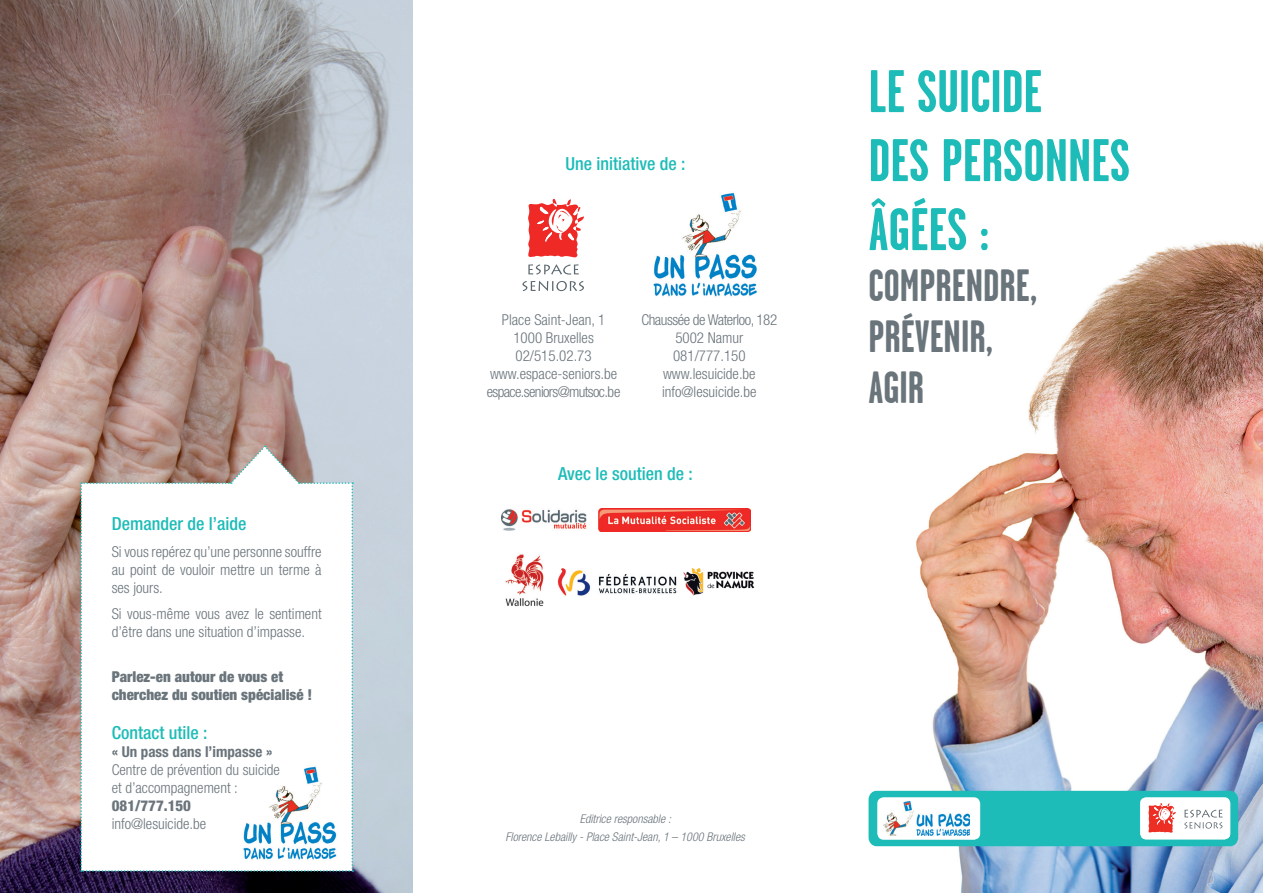
<style>
.page{position:relative;width:1263px;height:893px;background:#fff}
.page>*{position:absolute;margin:0;border:0;box-sizing:border-box;transform-origin:0 0}
.t1{font:700 60px/69px "Garage Gothic";color:#1dbcb8}
.t2{font:700 45px/51px "Garage Gothic";color:#6a747b}
.t3{font:500 condensed 18px "Helvetica Neue";color:#1dbcb8}
.t4{font:300 condensed 15px/18px "Helvetica Neue";color:#6a747b}
.t5{font:900 condensed 15px/18px "Helvetica Neue";color:#6a747b}
.t6{font:700 condensed 15px "Helvetica Neue";color:#6a747b}
.t7{font:800 condensed 15px "Helvetica Neue";color:#6a747b}
.t8{font:italic 300 condensed 12px/18px "Helvetica Neue";color:#6a747b;text-align:center}
</style>
<div class="page">
<img style="left:0;top:0;width:412px;height:893px">
<img style="left:869px;top:241px;width:394px;height:652px">
<div style="left:868px;top:791px;width:370px;height:55px;background:#1dbcb8;border-radius:8px"></div>
<svg style="left:1140px;top:797px;width:90px;height:42px"></svg>
<svg style="left:1141px;top:798px;width:89px;height:41px;background:#f5dcda"></svg>
<svg style="left:80px;top:445px;width:273px;height:427px"></svg>
<img style="left:242px;top:765px;width:96px;height:95px">
<svg style="left:522px;top:199px;width:62px;height:93px"></svg>
<img style="left:653px;top:192px;width:104px;height:105px">
<img style="left:557px;top:568px;width:120px;height:28px">
<img style="left:506px;top:554px;width:37px;height:52px">
<img style="left:502px;top:508px;width:249px;height:24px">
<div style="left:877px;top:797px;width:103px;height:43px;background:#fff;border-radius:6px"></div>
<img style="left:883px;top:802px;width:87px;height:33px">
<img style="left:683px;top:568px;width:72px;height:28px">
<p class="t3" style="left:112px;top:513px;width:136px">Demander de l’aide</p>
<p class="t4" style="left:112px;top:542px;width:211px;text-align:justify">Si vous repérez qu’une personne souffre au point de vouloir mettre un terme à ses jours.</p>
<p class="t4" style="left:112px;top:605px;width:211px">Si vous-même vous avez le sentiment d’être dans une situation d’impasse.</p>
<p class="t5" style="left:112px;top:667px;width:202px">Parlez-en autour de vous et cherchez du soutien spécialisé !</p>
<p class="t3" style="left:112px;top:722px;width:97px">Contact utile :</p>
<p class="t6" style="left:112px;top:743px;width:162px">« Un pass dans l’impasse »</p>
<p class="t4" style="left:112px;top:761px;width:170px">Centre de prévention du suicide et d’accompagnement :</p>
<p class="t7" style="left:112px;top:797px;width:81px">081/777.150</p>
<p class="t4" style="left:112px;top:815px;width:96px">info@lesuicide.be</p>
<p class="t3" style="left:565px;top:153px;width:121px">Une initiative de :</p>
<p class="t4" style="left:487px;top:311px;width:135px;text-align:center">Place Saint-Jean, 1<br>1000 Bruxelles<br>02/515.02.73 www.espace-seniors.be espace.seniors@mutsoc.be</p>
<p class="t4" style="left:641px;top:311px;width:137px;text-align:center">Chaussée de Waterloo, 182<br>5002 Namur<br>081/777.150 www.lesuicide.be info@lesuicide.be</p>
<p class="t3" style="left:558px;top:463px;width:136px">Avec le soutien de :</p>
<h1 class="t1" style="left:868px;top:57px;width:263px">LE SUICIDE<br>DES PERSONNES<br>ÂGÉES :</h1>
<h2 class="t2" style="left:868px;top:260px;width:170px">COMPRENDRE,<br>PRÉVENIR,<br>AGIR</h2>
<p class="t8" style="left:505px;top:810px;width:241px">Editrice responsable :<br>Florence Lebailly - Place Saint-Jean, 1 – 1000 Bruxelles</p>
</div>
